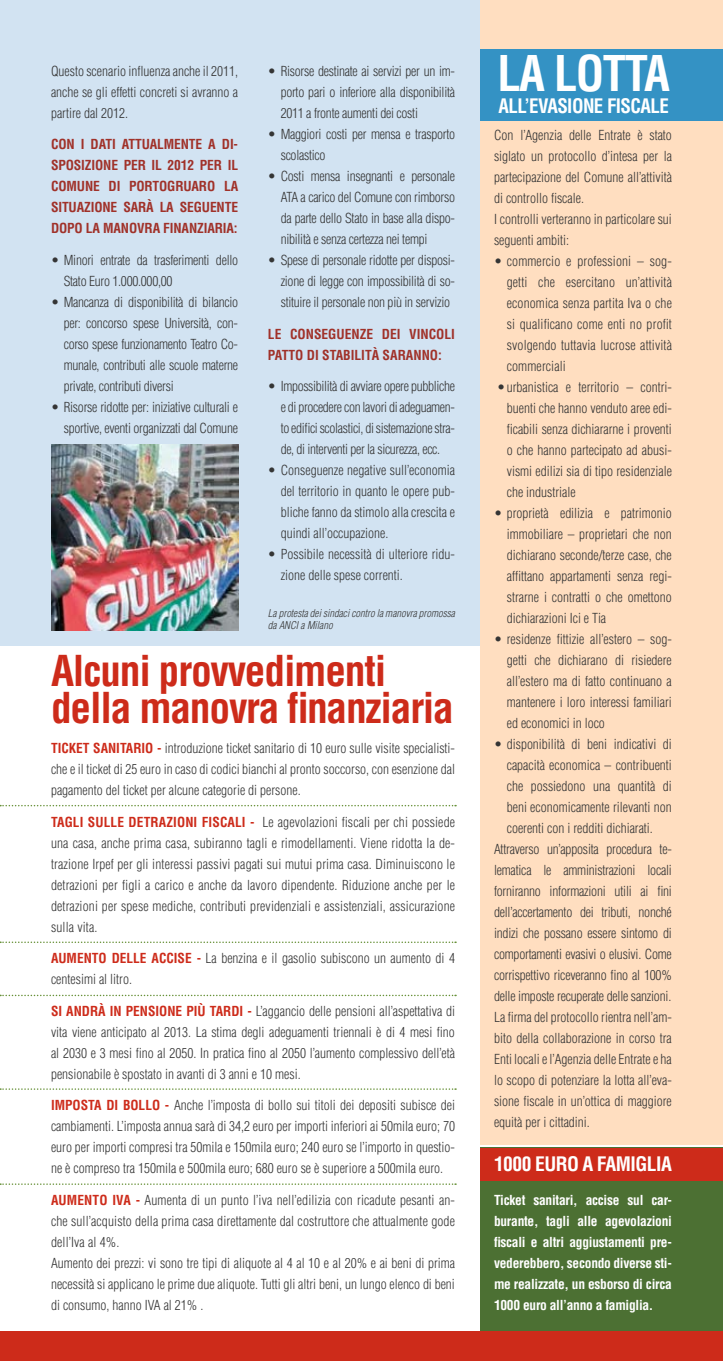
<style>
.page{position:relative;width:723px;height:1361px;background:#fff}
.page>*{position:absolute;margin:0;border:0;box-sizing:border-box;transform-origin:0 0}
.t1{font:700 condensed 48px "Helvetica";color:#fff}
.t2{font:700 condensed 41.55px/37.2px "Helvetica";letter-spacing:-.03em;color:#cd2b1a}
.t3{font:700 condensed 19.5px "Helvetica";letter-spacing:-.025em;color:#fff}
.t4{font:300 condensed 13.5px/21px "Helvetica";color:#353535;text-align:justify}
.t5{font:700 condensed 13.5px/21px "Helvetica";letter-spacing:-.02em;color:#fff;text-align:justify}
.t6{font:300 condensed 13.5px/21px "Helvetica";letter-spacing:-.02em;color:#353535}
.t7{font:700 condensed 13.5px/21px "Helvetica";letter-spacing:-.01em;color:#a03129;text-align:justify}
.t8{font:700 condensed 13.5px "Helvetica";color:#cd2b1a}
.t9{font:italic 300 condensed 10.5px/12.6px "Helvetica";color:#353535}
.s1{font-weight:700;color:#cd2b1a}
</style>
<div class="page">
<div style="left:0;top:0;width:482px;height:645px;background:#d2e3f2"></div>
<div style="left:480px;top:0;width:243px;height:1144px;background:#ffdec0"></div>
<div style="left:480px;top:49px;width:243px;height:72px;background:#3492c4"></div>
<div style="left:480px;top:1148px;width:243px;height:213px;background:#4c7033"></div>
<div style="left:480px;top:1148px;width:243px;height:32px;background:#cd2b1a"></div>
<div style="left:0;top:1331px;width:723px;height:30px;background:#cd2b1a"></div>
<svg style="left:0;top:805px;width:456px;height:1px"></svg>
<svg style="left:0;top:941px;width:456px;height:2px"></svg>
<svg style="left:0;top:994px;width:456px;height:2px"></svg>
<svg style="left:0;top:1088px;width:456px;height:2px"></svg>
<svg style="left:0;top:1183px;width:456px;height:2px"></svg>
<img style="left:51px;top:444px;width:187px;height:187px">
<p class="t4" style="left:51px;top:60px;width:189px">Questo scenario influenza anche il 2011, anche se gli effetti concreti si avranno a partire dal 2012.</p>
<p class="t7" style="left:51px;top:134px;width:189px">CON I DATI ATTUALMENTE A DI-SPOSIZIONE PER IL 2012 PER IL COMUNE DI PORTOGRUARO LA SITUAZIONE SARÀ LA SEGUENTE DOPO LA MANOVRA FINANZIARIA:</p>
<p class="t6" style="left:64px;top:249px;width:176px;text-indent:-13px">• Minori entrate da trasferimenti dello<br>Stato Euro 1.000.000,00</p>
<p class="t4" style="left:64px;top:291px;width:176px;text-indent:-13px">• Mancanza di disponibilità di bilancio per: concorso spese Università, con&shy;corso spese funzionamento Teatro Co&shy;munale, contributi alle scuole materne private, contributi diversi</p>
<p class="t6" style="left:51px;top:396px;width:189px;text-align:right">• Risorse ridotte per: iniziative culturali e sportive, eventi organizzati dal Comune</p>
<p class="t4" style="left:281px;top:61px;width:176px;text-indent:-13px">• Risorse destinate ai servizi per un im&shy;porto pari o inferiore alla disponibilità 2011 a fronte aumenti dei costi</p>
<p class="t6" style="left:281px;top:124px;width:176px;text-indent:-13px">• Maggiori costi per mensa e trasporto scolastico</p>
<p class="t4" style="left:281px;top:166px;width:176px;text-indent:-13px">• Costi mensa insegnanti e personale ATA a carico del Comune con rimborso da parte dello Stato in base alla dispo&shy;nibilità e senza certezza nei tempi</p>
<p class="t4" style="left:281px;top:250px;width:176px;text-indent:-13px">• Spese di personale ridotte per disposi&shy;zione di legge con impossibilità di so&shy;stituire il personale non più in servizio</p>
<p class="t7" style="left:268px;top:323px;width:189px">LE CONSEGUENZE DEI VINCOLI<br>PATTO DI STABILITÀ SARANNO:</p>
<p class="t4" style="left:281px;top:376px;width:176px;text-indent:-13px">• Impossibilità di avviare opere pubbliche e di procedere con lavori di adeguamen&shy;to edifici scolastici, di sistemazione stra&shy;de, di interventi per la sicurezza, ecc.</p>
<p class="t4" style="left:281px;top:460px;width:176px;text-indent:-13px">• Conseguenze negative sull’economia del territorio in quanto le opere pub&shy;bliche fanno da stimolo alla crescita e quindi all’occupazione.</p>
<p class="t4" style="left:281px;top:544px;width:176px;text-indent:-13px">• Possibile necessità di ulteriore ridu&shy;zione delle spese correnti.</p>
<p class="t9" style="left:268px;top:606px;width:189px">La protesta dei sindaci contro la manovra promossa da ANCI a Milano</p>
<h2 class="t2" style="left:51px;top:651px;width:404px">Alcuni provvedimenti della manovra finanziaria</h2>
<p class="t4" style="left:51px;top:738px;width:405px"><span class="s1">TICKET SANITARIO -</span> introduzione ticket sanitario di 10 euro sulle visite specialisti&shy;che e il ticket di 25 euro in caso di codici bianchi al pronto soccorso, con esenzione dal pagamento del ticket per alcune categorie di persone.</p>
<p class="t4" style="left:51px;top:811px;width:406px"><span class="s1">TAGLI SULLE DETRAZIONI FISCALI -</span> Le agevolazioni fiscali per chi possiede una casa, anche prima casa, subiranno tagli e rimodellamenti. Viene ridotta la de&shy;trazione Irpef per gli interessi passivi pagati sui mutui prima casa. Diminuiscono le detrazioni per figli a carico e anche da lavoro dipendente. Riduzione anche per le detrazioni per spese mediche, contributi previdenziali e assistenziali, assicurazione sulla vita.</p>
<p class="t4" style="left:51px;top:948px;width:405px"><span class="s1">AUMENTO DELLE ACCISE -</span> La benzina e il gasolio subiscono un aumento di 4 centesimi al litro.</p>
<p class="t4" style="left:51px;top:1000px;width:405px"><span class="s1">SI ANDRà IN PENSIONE PIù TARDI -</span> L’aggancio delle pensioni all’aspettativa di vita viene anticipato al 2013. La stima degli adeguamenti triennali è di 4 mesi fino al 2030 e 3 mesi fino al 2050. In pratica fino al 2050 l’aumento complessivo dell’età pensionabile è spostato in avanti di 3 anni e 10 mesi.</p>
<p class="t4" style="left:51px;top:1095px;width:405px"><span class="s1">IMPOSTA DI BOLLO -</span> Anche l’imposta di bollo sui titoli dei depositi subisce dei cambiamenti. L’imposta annua sarà di 34,2 euro per importi inferiori ai 50mila euro; 70 euro per importi compresi tra 50mila e 150mila euro; 240 euro se l’importo in questio&shy;ne è compreso tra 150mila e 500mila euro; 680 euro se è superiore a 500mila euro.</p>
<p class="t8" style="left:51px;top:1191px;width:17px">Aumento</p>
<p class="t4" style="left:51px;top:1189px;width:405px;text-align:left;text-indent:61px"><span class="s1">Iva -</span> Aumenta di un punto l’iva nell’edilizia con ricadute pesanti an&shy;che sull’acquisto della prima casa direttamente dal costruttore che attualmente gode dell’Iva al 4%.<br>Aumento dei prezzi: vi sono tre tipi di aliquote al 4 al 10 e al 20% e ai beni di prima necessità si applicano le prime due aliquote. Tutti gli altri beni, un lungo elenco di beni di consumo, hanno IVA al 21% .</p>
<h1 class="t1" style="left:497px;top:44px;width:81px">La lotta</h1>
<h3 class="t3" style="left:498px;top:94px;width:41px">all’evasione</h3>
<h3 class="t3" style="left:607px;top:94px;width:10px">fiscale</h3>
<p class="t4" style="left:494px;top:124px;width:179px;text-align:left">Con l’Agenzia delle Entrate è stato siglato un protocollo d’intesa per la partecipazione del Comune all’attività di controllo fiscale.<br>I controlli verteranno in particolare sui seguenti ambiti:</p>
<p class="t4" style="left:507px;top:250px;width:167px;text-indent:-13px">• commercio e professioni – sog&shy;getti che esercitano un’attività economica senza partita Iva o che si qualificano come enti no profit svolgendo tuttavia lucrose attività commerciali</p>
<p class="t4" style="left:507px;top:376px;width:167px;text-indent:-10px">• urbanistica e territorio – contri&shy;buenti che hanno venduto aree edi&shy;ficabili senza dichiararne i proventi o che hanno partecipato ad abusi&shy;vismi edilizi sia di tipo residenziale che industriale</p>
<p class="t4" style="left:507px;top:502px;width:167px;text-indent:-13px">• proprietà edilizia e patrimonio immobiliare – proprietari che non dichiarano seconde/terze case, che affittano appartamenti senza regi&shy;strarne i contratti o che omettono dichiarazioni Ici e Tia</p>
<p class="t4" style="left:507px;top:628px;width:167px;text-indent:-13px">• residenze fittizie all’estero – sog&shy;getti che dichiarano di risiedere all’estero ma di fatto continuano a mantenere i loro interessi familiari ed economici in loco</p>
<p class="t4" style="left:494px;top:733px;width:179px">• disponibilità di beni indicativi di</p>
<p class="t4" style="left:507px;top:754px;width:167px">capacità economica – contribuenti</p>
<p class="t4" style="left:507px;top:775px;width:167px">che possiedono una quantità di</p>
<p class="t4" style="left:507px;top:796px;width:167px">beni economicamente rilevanti non</p>
<p class="t4" style="left:507px;top:817px;width:148px">coerenti con i redditi dichiarati.</p>
<p class="t4" style="left:494px;top:838px;width:179px">Attraverso un’apposita procedura te-</p>
<p class="t4" style="left:494px;top:859px;width:179px">lematica le amministrazioni locali</p>
<p class="t4" style="left:494px;top:880px;width:179px">forniranno informazioni utili ai fini</p>
<p class="t4" style="left:494px;top:902px;width:179px">dell’accertamento dei tributi, nonché</p>
<p class="t4" style="left:494px;top:923px;width:179px">indizi che possano essere sintomo di</p>
<p class="t4" style="left:494px;top:944px;width:179px">comportamenti evasivi o elusivi. Come</p>
<p class="t4" style="left:494px;top:965px;width:179px">corrispettivo riceveranno fino al 100%</p>
<p class="t4" style="left:494px;top:986px;width:179px">delle imposte recuperate delle sanzioni.</p>
<p class="t4" style="left:494px;top:1007px;width:179px">La firma del protocollo rientra nell’am-</p>
<p class="t4" style="left:494px;top:1028px;width:179px">bito della collaborazione in corso tra</p>
<p class="t4" style="left:494px;top:1049px;width:179px">Enti locali e l’Agenzia delle Entrate e ha</p>
<p class="t4" style="left:494px;top:1070px;width:179px">lo scopo di potenziare la lotta all’eva-</p>
<p class="t4" style="left:494px;top:1091px;width:179px">sione fiscale in un’ottica di maggiore</p>
<p class="t4" style="left:494px;top:1112px;width:97px">equità per i cittadini.</p>
<h3 class="t3" style="left:494px;top:1152px;width:53px">1000 euro</h3>
<h3 class="t3" style="left:583px;top:1152px;width:25px">afamiglia</h3>
<p class="t5" style="left:494px;top:1189px;width:179px">Ticket sanitari, accise sul car&shy;burante, tagli alle agevolazioni fiscali e altri aggiustamenti pre&shy;vederebbero, secondo diverse sti&shy;me realizzate, un esborso di circa 1000 euro all’anno a famiglia.</p>
</div>
